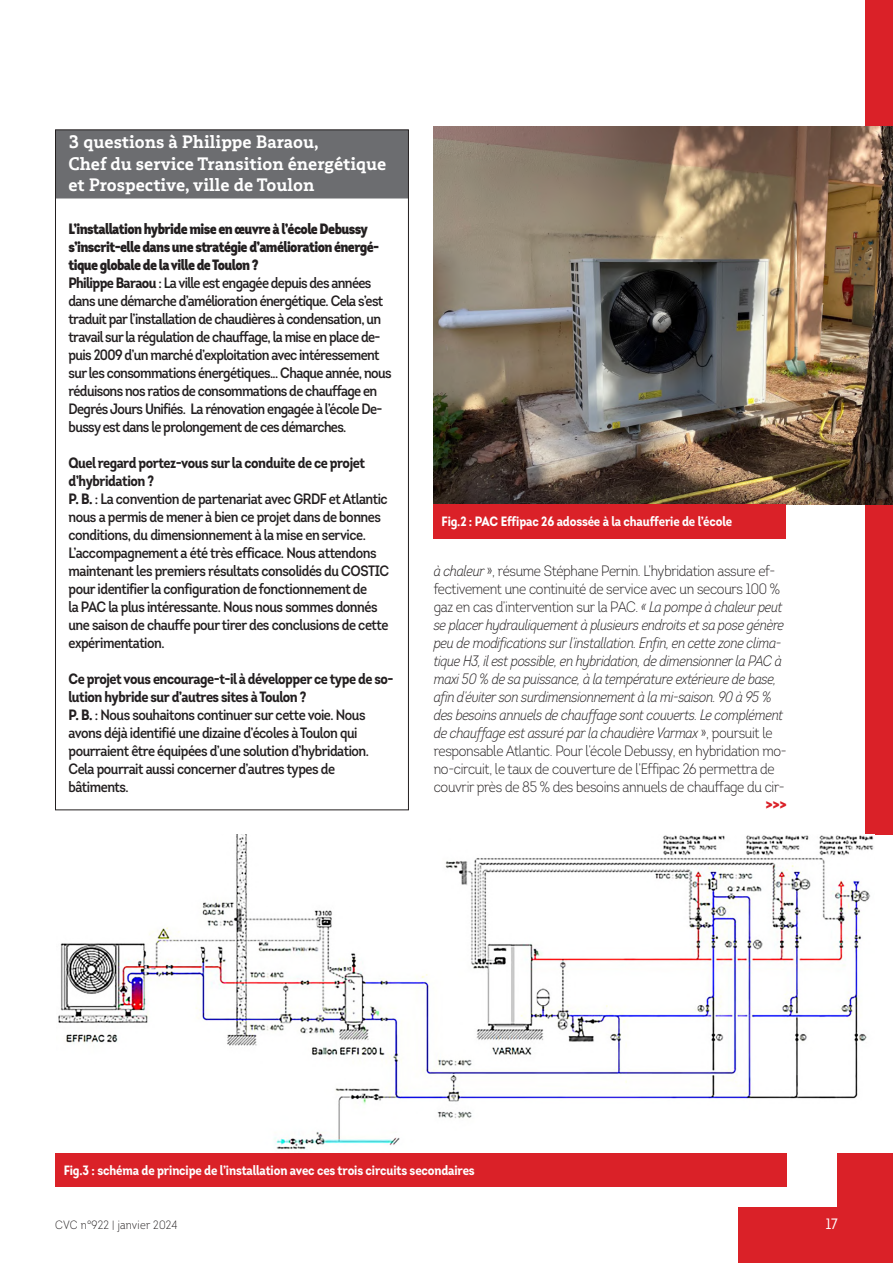
<style>
.page{position:relative;width:893px;height:1263px;background:#fff}
.page>*{position:absolute;margin:0;border:0;box-sizing:border-box;transform-origin:0 0}
.ENC_TITRE{font:700 18px "Multiple Slab Pro";color:#fff}
.ENC_TEXTE{font:600 15px/18px "Intro Cond";letter-spacing:-.03em;color:#231f20}
.TEXTE_COURANT{font:italic 300 15px/18px "Intro Cond";letter-spacing:-.02em;color:#231f20}
.ENC_TEXTE-2{font:700 15px/18px "Intro Cond";letter-spacing:-.03em;color:#231f20}
.ENC_TEXTE-3{font:900 15px/18px "Intro Cond";letter-spacing:-.04em;color:#231f20}
.FLECHES_SUITE{font:900 15px "Intro Cond";color:#da2128}
.t1{font:15px "Intro Cond";color:#fff}
.LEGENDE{font:700 13.5px "Intro Cond";letter-spacing:-.01em;color:#fff}
.t2{font:300 12px "Intro Cond";letter-spacing:.02em;color:#231f20}
.s1{font-weight:700}
.s2{font-style:normal}
</style>
<div class="page">
<div style="left:865px;top:0;width:28px;height:1204px;background:#da2128"></div>
<div style="left:738px;top:1208px;width:155px;height:55px;background:#da2128"></div>
<div style="left:838px;top:1137px;width:55px;height:71px;background:#da2128"></div>
<img style="left:433px;top:126px;width:460px;height:378px">
<div style="left:433px;top:504px;width:353px;height:35px;background:#da2128"></div>
<div style="left:55px;top:1152px;width:732px;height:35px;background:#da2128"></div>
<div style="left:56px;top:835px;width:837px;height:317px;background:#fff"></div>
<img style="left:58px;top:835px;width:816px;height:314px">
<div style="left:56px;top:130px;width:352px;height:25px;background:#6c6d70"></div>
<div style="left:56px;top:151px;width:352px;height:26px;background:#6c6d70"></div>
<div style="left:56px;top:173px;width:352px;height:25px;background:#6c6d70"></div>
<p class="ENC_TITRE" style="left:68px;top:131px;width:252px">3 questions à Philippe Baraou,</p>
<p class="ENC_TITRE" style="left:68px;top:152px;width:319px">Chef du service Transition énergétique</p>
<p class="ENC_TITRE" style="left:68px;top:174px;width:247px">et Prospective, ville de Toulon</p>
<p class="ENC_TEXTE-3" style="left:68px;top:219px;width:312px">L’installation hybride mise en œuvre à l’école Debussy s’inscrit-elle dans une stratégie d’amélioration énergé&shy;tique globale de la ville de Toulon?</p>
<p class="ENC_TEXTE" style="left:68px;top:274px;width:325px"><span class="s1">Philippe Baraou</span> : La ville est engagée depuis des années dans une démarche d’amélioration énergétique. Cela s’est traduit par l’installation de chaudières à condensation, un travail sur la régulation de chauffage, la mise en place de&shy;puis 2009 d’un marché d’exploitation avec intéressement sur les consommations énergétiques... Chaque année, nous réduisons nos ratios de consommations de chauffage en Degrés Jours Unifiés. La rénovation engagée à l’école De&shy;bussy est dans le prolongement de ces démarches.</p>
<p class="ENC_TEXTE-2" style="left:68px;top:454px;width:298px">Quel regard portez-vous sur la conduite de ce projet d’hybridation ?</p>
<p class="ENC_TEXTE" style="left:68px;top:490px;width:322px"><span class="s1">P. B.</span> : La convention de partenariat avec GRDF et Atlantic nous a permis de mener à bien ce projet dans de bonnes conditions, du dimensionnement à la mise en service.<br>L’accompagnement a été très efficace. Nous attendons maintenant les premiers résultats consolidés du COSTIC pour identifier la configuration de fonctionnement de<br>la PAC la plus intéressante. Nous nous sommes donnés une saison de chauffe pour tirer des conclusions de cette expérimentation.</p>
<p class="ENC_TEXTE-2" style="left:68px;top:670px;width:327px">Ce projet vous encourage-t-il à développer ce type de so&shy;lution hybride sur d’autres sites à Toulon ?</p>
<p class="ENC_TEXTE" style="left:68px;top:706px;width:302px"><span class="s1">P. B.</span> : Nous souhaitons continuer sur cette voie. Nous avons déjà identifié une dizaine d’écoles à Toulon qui pourraient être équipées d’une solution d’hybridation.<br>Cela pourrait aussi concerner d’autres types de bâtiments.</p>
<p class="LEGENDE" style="left:441px;top:513px;width:292px">Fig.2 : PAC Effipac 26 adossée à la chaufferie de l’école</p>
<p class="TEXTE_COURANT" style="left:434px;top:562px;width:354px">à chaleur <span class="s2">», résume Stéphane Pernin. L’hybridation assure ef&shy;fectivement une continuité de service avec un secours 100 % gaz en cas d’intervention sur la PAC.</span> « La pompe à chaleur peut se placer hydrauliquement à plusieurs endroits et sa pose génère peu de modifications sur l’installation. Enfin, en cette zone clima&shy;tique H3, il est possible, en hybridation, de dimensionner la PAC à maxi 50 % de sa puissance, à la température extérieure de base, afin d’éviter son surdimensionnement à la mi-saison. 90 à 95 % des besoins annuels de chauffage sont couverts. Le complément de chauffage est assuré par la chaudière Varmax <span class="s2">», poursuit le responsable Atlantic. Pour l’école Debussy, en hybridation mo&shy;no-circuit, le taux de couverture de l’Effipac 26 permettra de couvrir près de 85 % des besoins annuels de chauffage du cir-</span></p>
<p class="FLECHES_SUITE" style="left:765px;top:795px;width:23px">&gt;&gt;&gt;</p>
<p class="LEGENDE" style="left:64px;top:1161px;width:412px">Fig.3 : schéma de principe de l’installation avec ces trois circuits secondaires</p>
<p class="t2" style="left:55px;top:1217px;width:124px">CVC n°922 | janvier 2024</p>
<p class="t1" style="left:826px;top:1215px;width:13px">17</p>
</div>
